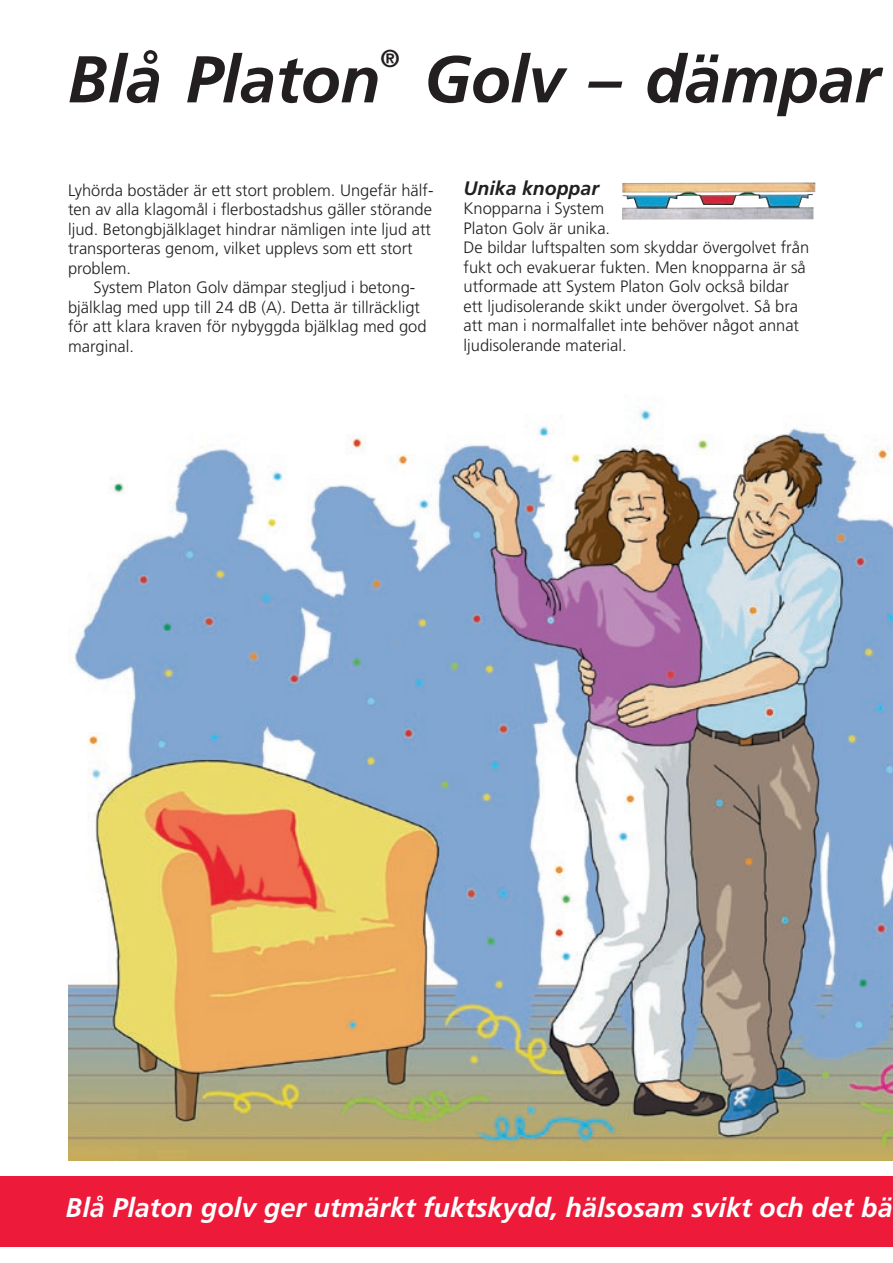
<style>
.page{position:relative;width:893px;height:1263px;background:#fff}
.page>*{position:absolute;margin:0;border:0;box-sizing:border-box;transform-origin:0 0}
.t1{font:italic 700 66px "Frutiger";letter-spacing:-.01em;color:#231f20}
.t2{font:italic 700 27px "Frutiger";color:#fff}
.t3{font:italic 700 24.45px "Frutiger";color:#231f20}
.t4{font:italic 700 19.5px "Frutiger";color:#231f20}
.t5{font:300 16.5px/19.5px "Frutiger";color:#231f20}
</style>
<div class="page">
<div style="left:0;top:1176px;width:893px;height:71px;background:#ed1a3a"></div>
<img style="left:68px;top:409px;width:825px;height:752px">
<img style="left:622px;top:182px;width:193px;height:37px">
<h1 class="t1" style="left:68px;top:41px;width:314px">Blå Platon</h1>
<h3 class="t3" style="left:380px;top:45px;width:21px">®</h3>
<h1 class="t1" style="left:423px;top:41px;width:458px">Golv – dämpar</h1>
<p class="t5" style="left:68px;top:180px;width:367px">Lyhörda bostäder är ett stort problem. Ungefär hälf&shy;ten av alla klagomål i flerbostadshus gäller störande ljud. Betongbjälklaget hindrar nämligen inte ljud att transporteras genom, vilket upplevs som ett stort problem.</p>
<p class="t5" style="left:68px;top:278px;width:360px;text-indent:26px">System Platon Golv dämpar stegljud i betong&shy;bjälklag med upp till 24 dB (A). Detta är tillräckligt för att klara kraven för nybyggda bjälklag med god marginal.</p>
<p class="t4" style="left:464px;top:176px;width:137px">Unika knoppar</p>
<p class="t5" style="left:464px;top:199px;width:347px">Knopparna i System<br>Platon Golv är unika.<br>De bildar luftspalten som skyddar övergolvet från fukt och evakuerar fukten. Men knopparna är så utformade att System Platon Golv också bildar ett ljudisolerande skikt under övergolvet. Så bra att man i normalfallet inte behöver något annat ljudisolerande material.</p>
<h2 class="t2" style="left:66px;top:1192px;width:828px">Blå Platon golv ger utmärkt fuktskydd, hälsosam svikt och det bä</h2>
</div>
